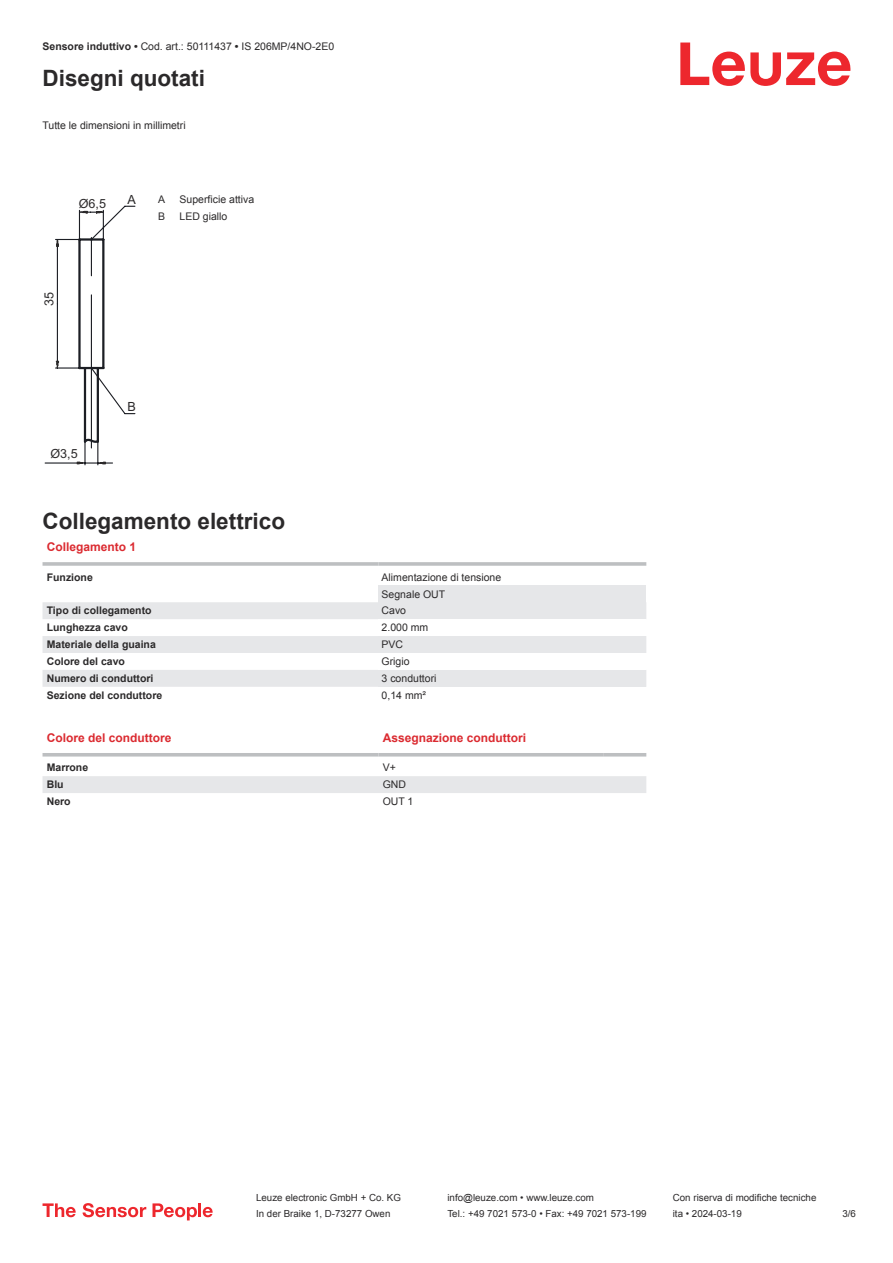
<style>
.page{position:relative;width:893px;height:1263px;background:#fff}
.page>*{position:absolute;margin:0;border:0;box-sizing:border-box;transform-origin:0 0}
.t1{font:700 22.5px "Arial";color:#2b292a}
.t2{font:12.6px "Arial";color:#2b292a}
.t3{font:700 12px "Arial";color:#db2a30}
.t4{font:10.5px/17px "Arial";color:#2b292a}
.t5{font:700 10.5px "Arial";color:#2b292a}
.t6{font:9.75px "Arial";color:#2b292a}
.s1{font-weight:700}
</style>
<div class="page">
<svg style="left:680px;top:43px;width:170px;height:43px"></svg>
<svg style="left:43px;top:602px;width:335px;height:85px;fill:#e6e7e9"></svg>
<hr style="left:43px;top:562px;width:335px;height:4px;background:#bdbfc1">
<hr style="left:378px;top:562px;width:268px;height:4px;background:#c7c9ca">
<div style="left:378px;top:585px;width:268px;height:17px;background:#e6e7e9"></div>
<div style="left:378px;top:602px;width:268px;height:17px;background:#e6e7e9"></div>
<div style="left:378px;top:636px;width:268px;height:17px;background:#e6e7e9"></div>
<div style="left:378px;top:670px;width:268px;height:17px;background:#e6e7e9"></div>
<svg style="left:43px;top:756px;width:603px;height:1px"></svg>
<div style="left:43px;top:776px;width:603px;height:17px;background:#e6e7e9"></div>
<hr style="left:43px;top:753px;width:335px;height:3px;background:#bdbfc1">
<hr style="left:378px;top:753px;width:226px;height:3px;background:#bdbfc1">
<hr style="left:604px;top:753px;width:42px;height:3px;background:#bdbfc1">
<svg style="left:43px;top:1203px;width:33px;height:14px"></svg>
<svg style="left:83px;top:1203px;width:63px;height:14px"></svg>
<svg style="left:153px;top:1203px;width:44px;height:17px"></svg>
<hr style="left:198px;top:1203px;width:3px;height:14px;background:#ed272d">
<svg style="left:203px;top:1207px;width:10px;height:10px"></svg>
<svg style="left:44px;top:205px;width:92px;height:260px"></svg>
<p class="t4" style="left:43px;top:39px;width:293px"><span class="s1">Sensore induttivo •</span> Cod. art.: 50111437 <span class="s1">•</span> IS 206MP/4NO-2E0</p>
<h1 class="t1" style="left:43px;top:69px;width:164px">Disegni quotati</h1>
<p class="t4" style="left:43px;top:117px;width:145px">Tutte le dimensioni in millimetri</p>
<p class="t2" style="left:79px;top:199px;width:29px">Ø6,5</p>
<p class="t2" style="left:127px;top:195px;width:10px">A</p>
<p class="t4" style="left:158px;top:192px;width:9px">A</p>
<p class="t4" style="left:180px;top:192px;width:76px">Superficie attiva</p>
<p class="t4" style="left:158px;top:209px;width:9px">B</p>
<p class="t4" style="left:180px;top:209px;width:49px">LED giallo</p>
<p class="t2" style="left:44px;top:306px;width:16px;rotate:-90deg">35</p>
<p class="t2" style="left:50px;top:449px;width:29px">Ø3,5</p>
<p class="t2" style="left:127px;top:402px;width:10px">B</p>
<h1 class="t1" style="left:43px;top:512px;width:244px">Collegamento elettrico</h1>
<p class="t3" style="left:47px;top:542px;width:91px">Collegamento 1</p>
<p class="t5" style="left:47px;top:573px;width:48px">Funzione</p>
<p class="t4" style="left:382px;top:569px;width:121px">Alimentazione di tensione<br>Segnale OUT</p>
<p class="t5" style="left:47px;top:607px;width:106px">Tipo di collegamento</p>
<p class="t4" style="left:382px;top:603px;width:26px">Cavo</p>
<p class="t5" style="left:47px;top:623px;width:83px">Lunghezza cavo</p>
<p class="t4" style="left:382px;top:620px;width:48px">2.000 mm</p>
<p class="t5" style="left:47px;top:640px;width:111px">Materiale della guaina</p>
<p class="t4" style="left:382px;top:637px;width:23px">PVC</p>
<p class="t5" style="left:47px;top:657px;width:80px">Colore del cavo</p>
<p class="t4" style="left:382px;top:654px;width:30px">Grigio</p>
<p class="t5" style="left:47px;top:674px;width:108px">Numero di conduttori</p>
<p class="t4" style="left:382px;top:671px;width:56px">3 conduttori</p>
<p class="t5" style="left:47px;top:691px;width:117px">Sezione del conduttore</p>
<p class="t4" style="left:382px;top:688px;width:46px">0,14 mm²</p>
<p class="t3" style="left:47px;top:733px;width:126px">Colore del conduttore</p>
<p class="t3" style="left:383px;top:733px;width:145px">Assegnazione conduttori</p>
<p class="t5" style="left:47px;top:763px;width:43px">Marrone</p>
<p class="t4" style="left:383px;top:760px;width:15px">V+</p>
<p class="t5" style="left:47px;top:780px;width:18px">Blu</p>
<p class="t4" style="left:383px;top:777px;width:25px">GND</p>
<p class="t5" style="left:47px;top:797px;width:25px">Nero</p>
<p class="t4" style="left:383px;top:794px;width:32px">OUT 1</p>
<p class="t6" style="left:256px;top:1194px;width:146px">Leuze electronic GmbH + Co. KG</p>
<p class="t6" style="left:447px;top:1194px;width:148px">info@leuze.com • www.leuze.com</p>
<p class="t6" style="left:673px;top:1194px;width:145px">Con riserva di modifiche tecniche</p>
<p class="t6" style="left:256px;top:1210px;width:136px">In der Braike 1, D-73277 Owen</p>
<p class="t6" style="left:447px;top:1210px;width:201px">Tel.: +49 7021 573-0 • Fax: +49 7021 573-199</p>
<p class="t6" style="left:673px;top:1210px;width:70px">ita • 2024-03-19</p>
<p class="t6" style="left:842px;top:1210px;width:15px">3 /6</p>
</div>
